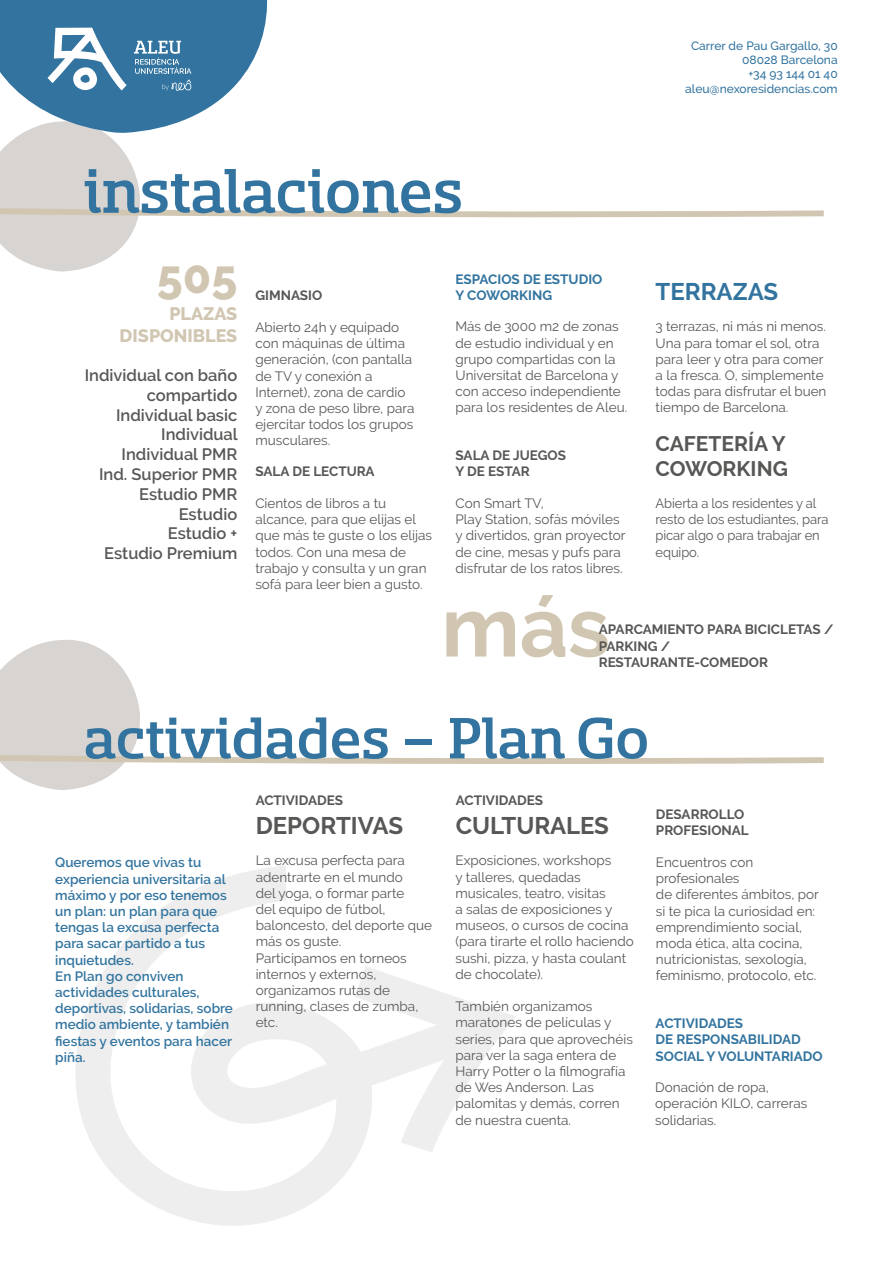
<style>
.page{position:relative;width:893px;height:1263px;background:#fff}
.page>*{position:absolute;margin:0;border:0;box-sizing:border-box;transform-origin:0 0}
.t1{font:700 84.15px "Raleway";color:#d1c6b1}
.t2{font:500 69px "Sancoale Slab Norm";color:#32749f}
.t3{font:500 64.5px "Sancoale Slab Norm";color:#32749f}
.t4{font:800 46.5px "Raleway";color:#d1c6b1}
.t5{font:700 24px "Raleway";color:#575756}
.t6{font:700 24px "Raleway";color:#32749f}
.t7{font:700 21px/25.2px "Raleway";color:#575756}
.t8{font:800 18px/21.6px "Raleway";color:#d1c6b1;text-align:right}
.t9{font:600 16.5px/19.8px "Raleway";color:#575756;text-align:right}
.t10{font:13.5px/16.2px "Raleway";color:#575756}
.t11{font:600 13.5px/16.2px "Raleway";color:#32749f}
.t12{font:700 13.5px/16.2px "Raleway";color:#575756}
.t13{font:13.5px/16.2px "Raleway";color:#575756;scale:.96 1}
.t14{font:700 13.5px/16.2px "Raleway";color:#32749f}
.t15{font:500 12px/14.4px "Raleway";color:#32749f;text-align:right}
</style>
<div class="page">
<svg style="left:0;top:640px;width:824px;height:150px"></svg>
<svg style="left:76px;top:866px;width:283px;height:360px"></svg>
<svg style="left:354px;top:966px;width:162px;height:186px"></svg>
<svg style="left:0;top:0;width:824px;height:272px"></svg>
<p class="t15" style="left:685px;top:38px;width:154px">Carrer de Pau Gargallo, 30<br>08028 Barcelona<br>+34 93 144 01 40 aleu@nexoresidencias.com</p>
<h2 class="t2" style="left:84px;top:157px;width:381px">instalaciones</h2>
<h3 class="t4" style="left:157px;top:251px;width:82px">505</h3>
<h3 class="t8" style="left:120px;top:303px;width:119px">PLAZAS<br>DISPONIBLES</h3>
<p class="t9" style="left:85px;top:365px;width:155px">Individual con baño compartido<br>Individual basic<br>Individual<br>Individual PMR<br>Ind. Superior PMR<br>Estudio PMR<br>Estudio<br>Estudio +<br>Estudio Premium</p>
<p class="t12" style="left:255px;top:287px;width:68px">GIMNASIO</p>
<p class="t10" style="left:255px;top:319px;width:161px">Abierto 24h y equipado con máquinas de última generación, (con pantalla de TV y conexión a<br>Internet), zona de cardio y zona de peso libre, para ejercitar todos los grupos musculares.</p>
<p class="t12" style="left:255px;top:464px;width:121px">SALA DE LECTURA</p>
<p class="t10" style="left:255px;top:495px;width:178px">Cientos de libros a tu alcance, para que elijas el que más te guste o los elijas todos. Con una mesa de trabajo y consulta y un gran sofá para leer bien a gusto.</p>
<p class="t14" style="left:455px;top:271px;width:148px">ESPACIOS DE ESTUDIO<br>Y COWORKING</p>
<p class="t10" style="left:455px;top:318px;width:173px">Más de 3000 m2 de zonas de estudio individual y en grupo compartidas con la<br>Universitat de Barcelona y con acceso independiente para los residentes de Aleu.</p>
<p class="t12" style="left:455px;top:447px;width:112px">SALA DE JUEGOS<br>Y DE ESTAR</p>
<p class="t10" style="left:455px;top:495px;width:171px">Con Smart TV,<br>Play Station, sofás móviles y divertidos, gran proyector de cine, mesas y pufs para disfrutar de los ratos libres.</p>
<h3 class="t6" style="left:656px;top:278px;width:124px">TERRAZAS</h3>
<p class="t10" style="left:656px;top:318px;width:172px">3 terrazas, ni más ni menos.<br>Una para tomar el sol, otra para leer y otra para comer a la fresca. O, simplemente todas para disfrutar el buen tiempo de Barcelona.</p>
<h3 class="t7" style="left:656px;top:431px;width:134px">CAFETERÍA Y<br>COWORKING</h3>
<p class="t13" style="left:656px;top:495px;width:182px">Abierta a los residentes y al resto de los estudiantes, para picar algo o para trabajar en equipo.</p>
<h1 class="t1" style="left:441px;top:579px;width:170px">más</h1>
<p class="t12" style="left:599px;top:621px;width:236px">APARCAMIENTO PARA BICICLETAS /<br>PARKING /<br>RESTAURANTE-COMEDOR</p>
<h3 class="t3" style="left:84px;top:707px;width:567px">actividades – Plan Go</h3>
<p class="t11" style="left:55px;top:854px;width:179px">Queremos que vivas tu experiencia universitaria al máximo y por eso tenemos un plan: un plan para que tengas la excusa perfecta para sacar partido a tus inquietudes.<br>En Plan go conviven actividades culturales, deportivas, solidarias, sobre medio ambiente, y también fiestas y eventos para hacer piña.</p>
<p class="t12" style="left:256px;top:792px;width:89px">ACTIVIDADES</p>
<h3 class="t5" style="left:256px;top:812px;width:149px">DEPORTIVAS</h3>
<p class="t10" style="left:256px;top:852px;width:178px">La excusa perfecta para adentrarte en el mundo<br>del yoga, o formar parte<br>del equipo de fútbol, baloncesto, del deporte que más os guste.<br>Participamos en torneos internos y externos, organizamos rutas de running, clases de zumba, etc.</p>
<p class="t12" style="left:456px;top:792px;width:89px">ACTIVIDADES</p>
<h3 class="t5" style="left:456px;top:812px;width:155px">CULTURALES</h3>
<p class="t10" style="left:455px;top:852px;width:180px">Exposiciones, workshops<br>y talleres, quedadas musicales, teatro, visitas<br>a salas de exposiciones y museos, o cursos de cocina (para tirarte el rollo haciendo sushi, pizza, y hasta coulant de chocolate).</p>
<p class="t10" style="left:455px;top:998px;width:179px">También organizamos maratones de películas y series, para que aprovechéis para ver la saga entera de<br>Harry Potter o la filmografía de Wes Anderson. Las palomitas y demás, corren de nuestra cuenta.</p>
<p class="t12" style="left:656px;top:806px;width:94px">DESARROLLO<br>PROFESIONAL</p>
<p class="t10" style="left:656px;top:854px;width:165px">Encuentros con profesionales<br>de diferentes ámbitos, por si te pica la curiosidad en: emprendimiento social, moda ética, alta cocina, nutricionistas, sexología, feminismo, protocolo, etc.</p>
<p class="t14" style="left:656px;top:1015px;width:169px">ACTIVIDADES<br>DE RESPONSABILIDAD<br>SOCIAL Y VOLUNTARIADO</p>
<p class="t10" style="left:655px;top:1079px;width:154px">Donación de ropa, operación KILO, carreras solidarias.</p>
</div>
